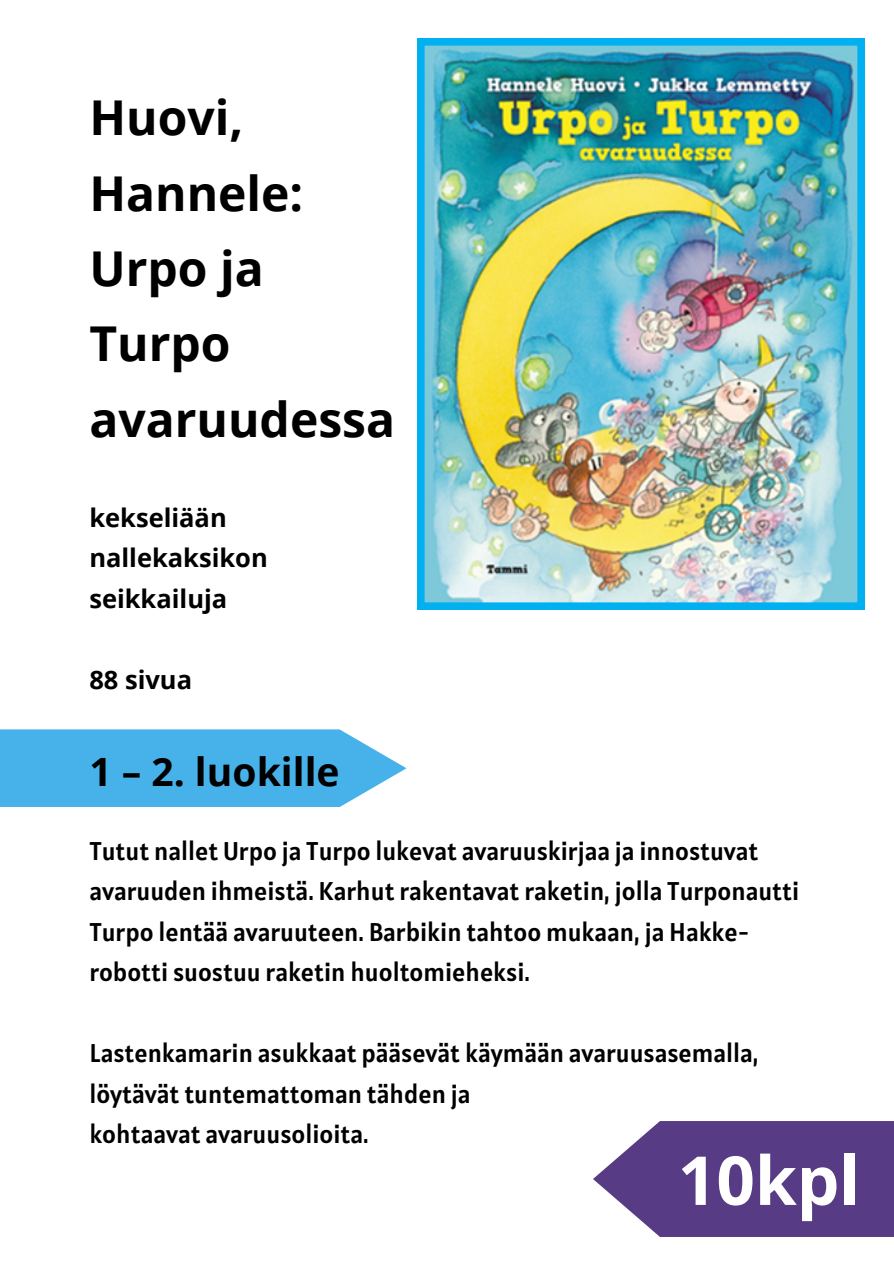
<style>
.page{position:relative;width:894px;height:1264px;background:#fff}
.page>*{position:absolute;margin:0;border:0;box-sizing:border-box;transform-origin:0 0}
.t1{font:700 67.5px "Open Sans";color:#fff}
.t2{font:700 48px/75.3px "Open Sans";color:#000}
.t3{font:700 39px "Open Sans";color:#000}
.t4{font:25.5px/40.5px "Alatsi";color:#000}
.t5{font:700 25.5px/40.5px "Open Sans";color:#000}
</style>
<div class="page">
<img style="left:417px;top:39px;width:447px;height:570px">
<svg style="left:0;top:729px;width:406px;height:78px;background:#55b8eb"></svg>
<svg style="left:593px;top:1121px;width:300px;height:115px;background:#6a5193"></svg>
<h4 class="t2" style="left:89px;top:79px;width:307px">Huovi,<br>Hannele:<br>Urpo ja<br>Turpo avaruudessa</h4>
<h4 class="t5" style="left:89px;top:496px;width:180px">kekseliään nallekaksikon seikkailuja</h4>
<h3 class="t5" style="left:89px;top:658px;width:104px">88 sivua</h3>
<p class="t3" style="left:89px;top:744px;width:252px">1 – 2. luokille</p>
<p class="t4" style="left:89px;top:830px;width:711px">Tutut nallet Urpo ja Turpo lukevat avaruuskirjaa ja innostuvat avaruuden ihmeistä. Karhut rakentavat raketin, jolla Turponautti Turpo lentää avaruuteen. Barbikin tahtoo mukaan, ja Hakke&shy;robotti suostuu raketin huoltomieheksi.</p>
<p class="t4" style="left:89px;top:1032px;width:670px">Lastenkamarin asukkaat pääsevät käymään avaruusasemalla, löytävät tuntemattoman tähden ja</p>
<h1 class="t4" style="left:89px;top:1113px;width:280px">kohtaavat avaruusolioita.</h1>
<p class="t1" style="left:677px;top:1132px;width:184px">10kpl</p>
</div>
